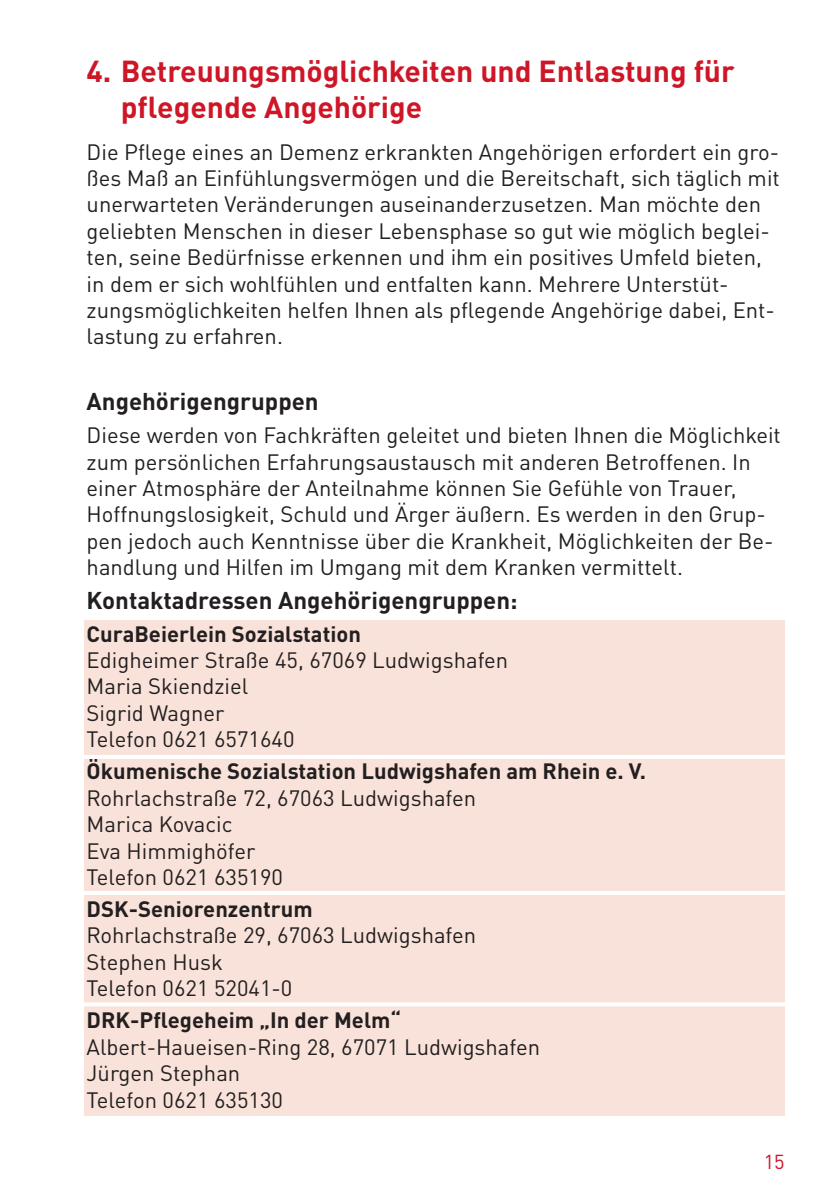
<style>
.page{position:relative;width:840px;height:1192px;background:#fff}
.page>*{position:absolute;margin:0;border:0;box-sizing:border-box;transform-origin:0 0}
.t1{font:700 30px/36px "DIN Offc";color:#ce1627}
.t2{font:700 24px "DIN Offc";color:#231f20}
.t3{font:22px/26.4px "DIN Offc";color:#231f20}
.t4{font:700 22px "DIN Offc";color:#231f20}
.t5{font:20px "DIN Offc";color:#ce1627}
</style>
<div class="page">
<div style="left:84px;top:620px;width:700px;height:495px;background:#f8e2d9"></div>
<hr style="left:1px;top:755px;width:838px;height:4px;background:#fff">
<hr style="left:2px;top:891px;width:837px;height:4px;background:#fff">
<svg style="left:84px;top:1002px;width:701px;height:4px;fill:#fff"></svg>
<h1 class="t1" style="left:121px;top:57px;width:615px;text-indent:-34px">4. Betreuungsmöglichkeiten und Entlastung für pflegende Angehörige</h1>
<p class="t3" style="left:87px;top:141px;width:694px">Die Pflege eines an Demenz erkrankten Angehörigen erfordert ein gro&shy;ßes Maß an Einfühlungsvermögen und die Bereitschaft, sich täglich mit unerwarteten Veränderungen auseinanderzusetzen. Man möchte den geliebten Menschen in dieser Lebensphase so gut wie möglich beglei&shy;ten, seine Bedürfnisse erkennen und ihm ein positives Umfeld bieten, in dem er sich wohlfühlen und entfalten kann. Mehrere Unterstüt&shy;zungsmöglichkeiten helfen Ihnen als pflegende Angehörige dabei, Ent&shy;lastung zu erfahren.</p>
<p class="t2" style="left:87px;top:393px;width:233px">Angehörigengruppen</p>
<p class="t3" style="left:87px;top:425px;width:695px">Diese werden von Fachkräften geleitet und bieten Ihnen die Möglichkeit zum persönlichen Erfahrungsaustausch mit anderen Betroffenen. In einer Atmosphäre der Anteilnahme können Sie Gefühle von Trauer, Hoffnungslosigkeit, Schuld und Ärger äußern. Es werden in den Grup&shy;pen jedoch auch Kenntnisse über die Krankheit, Möglichkeiten der Be&shy;handlung und Hilfen im Umgang mit dem Kranken vermittelt.</p>
<p class="t2" style="left:87px;top:592px;width:432px">Kontaktadressen Angehörigengruppen:</p>
<p class="t4" style="left:87px;top:626px;width:276px">CuraBeierlein Sozialstation</p>
<p class="t3" style="left:87px;top:649px;width:423px">Edigheimer Straße 45, 67069 Ludwigshafen<br>Maria Skiendziel<br>Sigrid Wagner<br>Telefon 0621 6571640</p>
<p class="t4" style="left:87px;top:764px;width:560px">Ökumenische Sozialstation Ludwigshafen am Rhein e. V.</p>
<p class="t3" style="left:87px;top:787px;width:391px">Rohrlachstraße 72, 67063 Ludwigshafen<br>Marica Kovacic<br>Eva Himmighöfer<br>Telefon 0621 635190</p>
<p class="t4" style="left:87px;top:901px;width:227px">DSK-Seniorenzentrum</p>
<p class="t3" style="left:87px;top:925px;width:391px">Rohrlachstraße 29, 67063 Ludwigshafen<br>Stephen Husk<br>Telefon 0621 52041-0</p>
<p class="t4" style="left:87px;top:1013px;width:316px">DRK-Pflegeheim „In der Melm“</p>
<p class="t3" style="left:87px;top:1036px;width:454px">Albert-Haueisen-Ring 28, 67071 Ludwigshafen<br>Jürgen Stephan<br>Telefon 0621 635130</p>
<p class="t5" style="left:763px;top:1155px;width:22px">15</p>
</div>
